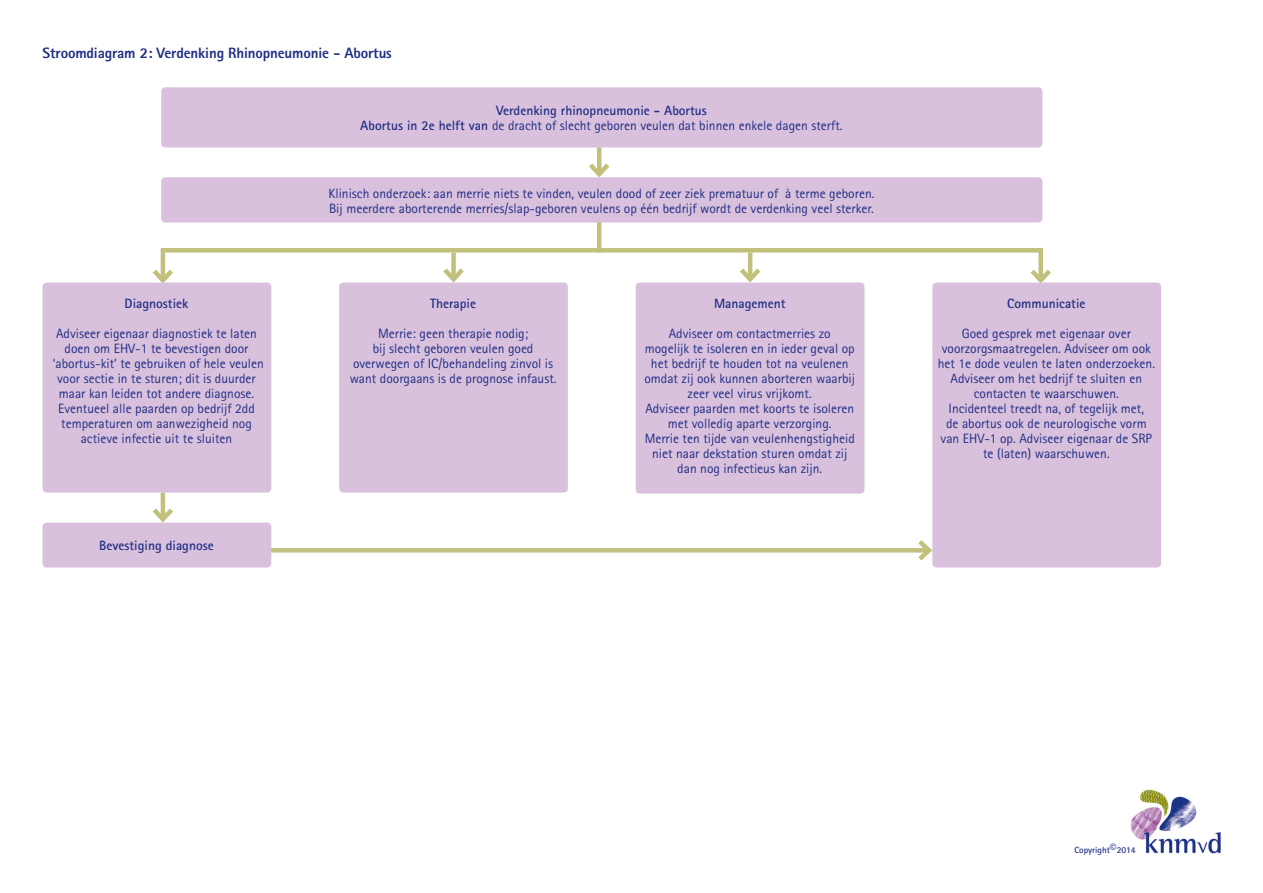
<style>
.page{position:relative;width:1263px;height:893px;background:#fff}
.page>*{position:absolute;margin:0;border:0;box-sizing:border-box;transform-origin:0 0}
.t1{font:800 15px "Rotis Sans Serif";letter-spacing:-.01em;color:#202e84}
.t2{font:13.5px/15px "Rotis Sans Serif";color:#202e84;text-align:center}
.t3{font:700 13.5px "Rotis Sans Serif";color:#202e84}
.t4{font:700 9px "Rotis Sans Serif";color:#202e84}
.s1{font-weight:700}
.s2{font-size:13.5px}
</style>
<div class="page">
<div style="left:257px;top:548px;width:672px;height:5px;background:#c1c17d"></div>
<svg style="left:913px;top:540px;width:19px;height:21px"></svg>
<hr style="left:161px;top:248px;width:4px;height:32px;background:#c1c17d">
<svg style="left:148px;top:265px;width:30px;height:18px"></svg>
<hr style="left:161px;top:493px;width:4px;height:26px;background:#c1c17d">
<svg style="left:148px;top:504px;width:30px;height:19px"></svg>
<div style="left:451px;top:253px;width:5px;height:26px;background:#c1c17d"></div>
<svg style="left:439px;top:264px;width:29px;height:19px"></svg>
<hr style="left:597px;top:133px;width:4px;height:41px;background:#c1c17d">
<svg style="left:589px;top:159px;width:21px;height:18px"></svg>
<hr style="left:597px;top:208px;width:4px;height:45px;background:#c1c17d">
<div style="left:1038px;top:248px;width:5px;height:32px;background:#c1c17d"></div>
<svg style="left:1026px;top:265px;width:30px;height:18px"></svg>
<hr style="left:748px;top:253px;width:4px;height:26px;background:#c1c17d">
<svg style="left:735px;top:264px;width:30px;height:19px"></svg>
<img style="left:1130px;top:789px;width:91px;height:65px">
<div style="left:161px;top:87px;width:881px;height:61px;background:#d9c1dd;border-radius:4px"></div>
<div style="left:161px;top:177px;width:881px;height:46px;background:#d9c1dd;border-radius:4px"></div>
<div style="left:43px;top:523px;width:228px;height:45px;background:#d9c1dd;border-radius:4px"></div>
<div style="left:43px;top:283px;width:228px;height:210px;background:#d9c1dd;border-radius:4px"></div>
<div style="left:339px;top:283px;width:229px;height:210px;background:#d9c1dd;border-radius:4px"></div>
<div style="left:636px;top:283px;width:228px;height:211px;background:#d9c1dd;border-radius:4px"></div>
<div style="left:932px;top:283px;width:229px;height:285px;background:#d9c1dd;border-radius:4px"></div>
<div style="left:161px;top:248px;width:881px;height:5px;background:#c1c17d"></div>
<p class="t1" style="left:43px;top:43px;width:351px">Stroomdiagram 2: Verdenking Rhinopneumonie - Abortus</p>
<p class="t2" style="left:360px;top:103px;width:484px"><span class="s1">Verdenking rhinopneumonie - Abortus<br>Abortus in 2e helft van</span> de dracht of slecht geboren veulen dat binnen enkele dagen sterft.</p>
<p class="t3" style="left:125px;top:295px;width:65px">Diagnostiek</p>
<p class="t2" style="left:53px;top:326px;width:213px">Adviseer eigenaar diagnostiek te laten doen om EHV-1 te bevestigen door ‘abortus-kit’ te gebruiken of hele veulen voor sectie in te sturen; dit is duurder maar kan leiden tot andere diagnose.<br>Eventueel alle paarden op bedrijf 2dd temperaturen om aanwezigheid nog actieve infectie uit te sluiten</p>
<p class="t3" style="left:99px;top:537px;width:116px">Bevestiging diagnose</p>
<p class="t2" style="left:328px;top:185px;width:548px;text-align:left">Klinisch onderzoek: aan merrie niets te vinden, veulen dood of zeer ziek prematuur of à terme geboren.<br>Bij meerdere aborterende merries/slap-geboren veulens op één bedrijf wordt de verdenking veel sterker.</p>
<p class="t3" style="left:430px;top:295px;width:47px">Therapie</p>
<p class="t2" style="left:350px;top:326px;width:208px">Merrie: geen therapie nodig;<br>bij slecht geboren veulen goed overwegen of IC/behandeling zinvol is want doorgaans is de prognose infaust.</p>
<p class="t3" style="left:714px;top:295px;width:73px">Management</p>
<p class="t2" style="left:644px;top:326px;width:212px">Adviseer om contactmerries zo<br>mogelijk te isoleren en in ieder geval op het bedrijf te houden tot na veulenen omdat zij ook kunnen aborteren waarbij zeer veel virus vrijkomt.<br>Adviseer paarden met koorts te isoleren met volledig aparte verzorging.<br>Merrie ten tijde van veulenhengstigheid niet naar dekstation sturen omdat zij dan nog infectieus kan zijn.</p>
<p class="t3" style="left:1007px;top:295px;width:80px">Communicatie</p>
<p class="t2" style="left:938px;top:326px;width:219px">Goed gesprek met eigenaar over voorzorgsmaatregelen. Adviseer om ook het 1e dode veulen te laten onderzoeken.<br>Adviseer om het bedrijf te sluiten en contacten te waarschuwen.<br>Incidenteel treedt na, of tegelijk met,<br>de abortus ook de neurologische vorm van EHV-1 op. Adviseer eigenaar de SRP te (laten) waarschuwen.</p>
<p class="t4" style="left:1074px;top:844px;width:63px">Copyright<span class="s2">©</span>2014</p>
</div>
